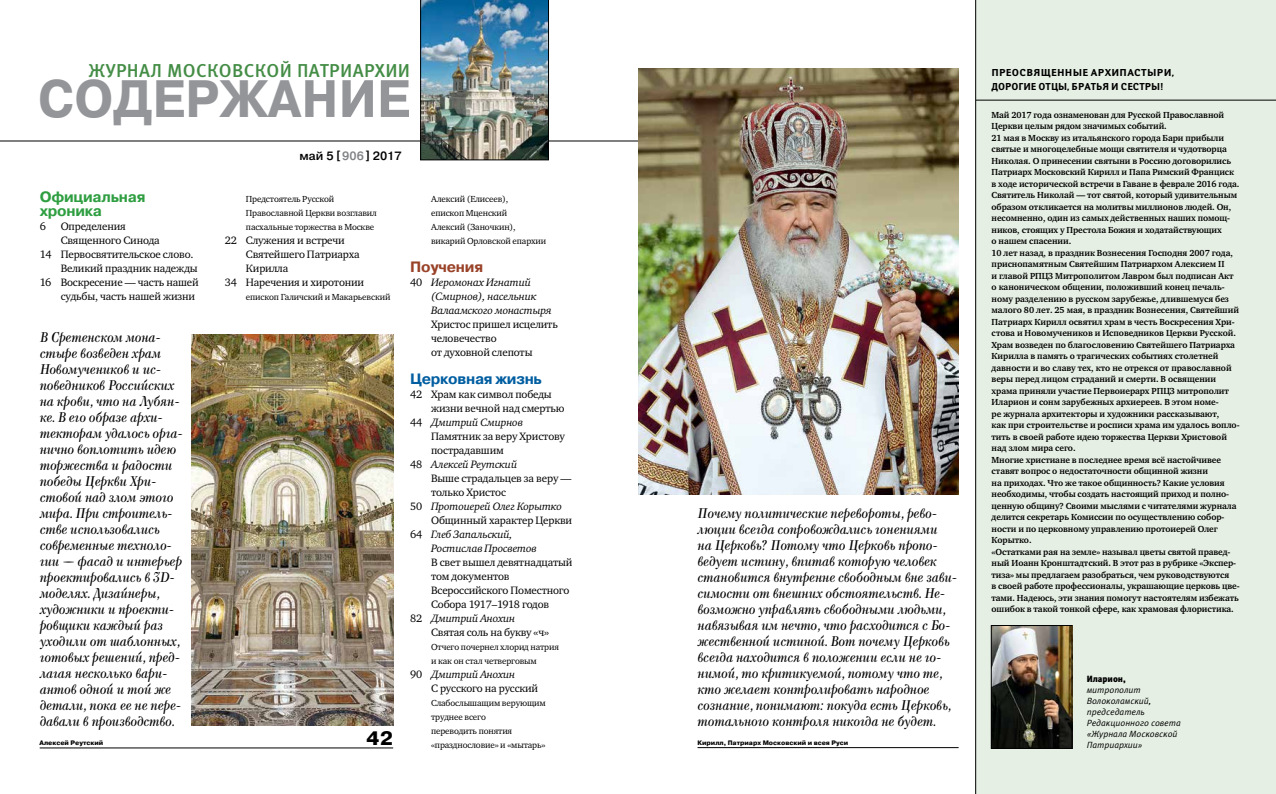
<style>
.page{position:relative;width:1276px;height:794px;background:#fff}
.page>*{position:absolute;margin:0;border:0;box-sizing:border-box;transform-origin:0 0}
.t1{font:700 52.5px "Pragmatica";letter-spacing:.005em;color:#939598;scale:.93 1}
.t2{font:800 19.5px "Pragmatica";color:#000}
.t3{font:500 18.7px "Meta Pro";letter-spacing:.02em;color:#448d46}
.t4{font:700 15px/14px "Pragmatica";letter-spacing:-.015em;color:#2f9e41}
.t5{font:700 15px "Pragmatica";letter-spacing:-.015em;color:#005ea1}
.t6{font:700 15px "Pragmatica";letter-spacing:-.015em;color:#994228}
.t7{font:italic 14px/16px "Kuzanyan";letter-spacing:-.015em;color:#000}
.t8{font:500 12px "Pragmatica";color:#000}
.t9{font:11px/14px "Charter ITC";letter-spacing:-.015em;color:#000}
.t10{font:italic 11px/14px "Charter ITC";letter-spacing:-.015em;color:#000}
.t11{font:700 10px/14px "Yanus";letter-spacing:.025em;color:#000}
.t12{font:700 9px/11.5px "Charter ITC";letter-spacing:-.01em;color:#000}
.t13{font:9px/14px "Charter ITC";letter-spacing:-.015em;color:#000}
.t14{font:italic 9px/11px "Meta Pro";letter-spacing:-.005em;color:#000}
.t15{font:900 9px "Meta Pro";letter-spacing:-.005em;color:#000}
.t16{font:800 6.5px "Pragmatica";color:#000}
.s1{color:#808285}
.s2{font-style:normal}
.s3{font-style:italic}
</style>
<div class="page">
<div style="left:975px;top:0;width:301px;height:794px;background:#e5efe3"></div>
<hr style="left:0;top:141px;width:638px;height:1px;background:#000">
<hr style="left:976px;top:100px;width:300px;height:1px;background:#000">
<img style="left:420px;top:0;width:129px;height:160px">
<img style="left:993px;top:627px;width:77px;height:119px">
<div style="left:991px;top:625px;width:81px;height:123px;border:1px solid #000"></div>
<img style="left:638px;top:69px;width:320px;height:425px">
<img style="left:192px;top:335px;width:201px;height:391px">
<hr style="left:697px;top:747px;width:261px;height:1px;background:#000">
<hr style="left:40px;top:747px;width:353px;height:1px;background:#000">
<h3 class="t3" style="left:89px;top:59px;width:323px">ЖУРНАЛ МОСКОВСКОЙ ПАТРИАРХИИ</h3>
<h1 class="t1" style="left:38px;top:65px;width:401px">СОДЕРЖАНИЕ</h1>
<h3 class="t8" style="left:299px;top:148px;width:104px">май 5 [<span class="s1">906</span>] 2017</h3>
<h3 class="t4" style="left:40px;top:190px;width:107px">Официальная хроника</h3>
<p class="t9" style="left:40px;top:219px;width:8px">6</p>
<p class="t9" style="left:61px;top:219px;width:67px">Определения</p>
<p class="t9" style="left:61px;top:233px;width:101px">Священного Синода</p>
<p class="t9" style="left:40px;top:247px;width:155px">14 Первосвятительское слово.</p>
<p class="t9" style="left:61px;top:261px;width:138px">Великий праздник надежды</p>
<p class="t9" style="left:40px;top:275px;width:160px">16 Воскресение — часть нашей</p>
<p class="t9" style="left:61px;top:289px;width:136px">судьбы, часть нашей жизни</p>
<p class="t13" style="left:431px;top:192px;width:117px">Алексий (Елисеев),<br>епископ Мценский<br>Алексий (Заночкин), викарий Орловской епархии</p>
<h3 class="t6" style="left:410px;top:257px;width:75px">Поучения</h3>
<p class="t10" style="left:431px;top:275px;width:122px;text-indent:-21px"><span class="s2">40</span> Иеромонах Игнатий (Смирнов), насельник<br>Валаамского монастыря</p>
<p class="t9" style="left:431px;top:317px;width:128px">Христос пришел исцелить человечество<br>от духовной слепоты</p>
<h3 class="t5" style="left:410px;top:369px;width:133px">Церковная жизнь</h3>
<p class="t9" style="left:410px;top:387px;width:143px">42 Храм как символ победы</p>
<p class="t9" style="left:431px;top:401px;width:135px">жизни вечной над смертью</p>
<p class="t10" style="left:410px;top:415px;width:114px"><span class="s2">44</span> Дмитрий Смирнов</p>
<p class="t9" style="left:431px;top:429px;width:135px">Памятник за веру Христову</p>
<p class="t9" style="left:431px;top:443px;width:74px">пострадавшим</p>
<p class="t10" style="left:410px;top:457px;width:109px"><span class="s2">48</span> Алексей Реутский</p>
<p class="t9" style="left:431px;top:471px;width:142px">Выше страдальцев за веру —</p>
<p class="t9" style="left:431px;top:485px;width:76px">только Христос</p>
<p class="t10" style="left:410px;top:499px;width:153px"><span class="s2">50</span> Протоиерей Олег Корытко</p>
<p class="t9" style="left:431px;top:513px;width:143px">Общинный характер Церкви</p>
<p class="t10" style="left:410px;top:527px;width:104px"><span class="s2">64</span> Глеб Запальский,</p>
<p class="t10" style="left:431px;top:541px;width:107px">Ростислав Просветов</p>
<p class="t9" style="left:431px;top:555px;width:143px">В свет вышел девятнадцатый</p>
<p class="t9" style="left:431px;top:569px;width:80px">том документов</p>
<p class="t9" style="left:431px;top:583px;width:140px">Всероссийского Поместного</p>
<p class="t9" style="left:431px;top:597px;width:119px">Собора 1917–1918 годов</p>
<p class="t10" style="left:410px;top:611px;width:107px"><span class="s2">82</span> Дмитрий Анохин</p>
<p class="t9" style="left:431px;top:625px;width:119px">Святая соль на букву «ч»</p>
<p class="t13" style="left:431px;top:640px;width:129px">Отчего почернел хлорид натрия и как он стал четверговым</p>
<p class="t9" style="left:431px;top:667px;width:109px;text-indent:-21px">90 <span class="s3">Дмитрий Анохин<br></span>С русского на русский</p>
<p class="t13" style="left:431px;top:696px;width:116px">Слабослышащим верующим труднее всего<br>переводить понятия «празднословие» и «мытарь»</p>
<p class="t13" style="left:246px;top:192px;width:132px">Предстоятель Русской<br>Православной Церкви возглавил пасхальные торжества в Москве</p>
<p class="t9" style="left:225px;top:233px;width:121px">22 Служения и встречи</p>
<p class="t9" style="left:246px;top:247px;width:115px">Святейшего Патриарха</p>
<p class="t9" style="left:246px;top:261px;width:44px">Кирилла</p>
<p class="t9" style="left:225px;top:275px;width:141px">34 Наречения и хиротонии</p>
<p class="t13" style="left:246px;top:290px;width:146px">епископ Галичский и Макарьевский</p>
<p class="t7" style="left:40px;top:329px;width:145px">В Сретенском мона&shy;стыре возведен храм<br>Новомучеников и ис&shy;поведников Российских на крови, что на Лубян&shy;ке. В его образе архи&shy;текторам удалось орга&shy;нично воплотить идею торжества и радости победы Церкви Хри&shy;стовой над злом этого мира. При строитель&shy;стве использовались современные техноло&shy;гии — фасад и интерьер проектировались в 3D&shy;моделях. Дизайнеры, художники и проекти&shy;ровщики каждый раз уходили от шаблонных, готовых решений, пред&shy;лагая несколько вари&shy;антов одной и той же детали, пока ее не пере&shy;давали в производство.</p>
<p class="t7" style="left:697px;top:505px;width:261px">Почему политические перевороты, рево&shy;люции всегда сопровождались гонениями<br>на Церковь? Потому что Церковь пропо&shy;ведует истину, впитав которую человек становится внутренне свободным вне зави&shy;симости от внешних обстоятельств. Не&shy;возможно управлять свободными людьми, навязывая им нечто, что расходится с Бо&shy;жественной истиной. Вот почему Церковь всегда находится в положении если не го&shy;нимой, то критикуемой, потому что те, кто желает контролировать народное сознание, понимают: покуда есть Церковь, тотального контроля никогда не будет.</p>
<p class="t16" style="left:40px;top:738px;width:65px">Алексей Реутский</p>
<h2 class="t2" style="left:366px;top:725px;width:28px">42</h2>
<p class="t16" style="left:697px;top:738px;width:152px">Кирилл, Патриарх Московский и всея Руси</p>
<p class="t11" style="left:991px;top:66px;width:184px">ПРЕОСВЯЩЕННЫЕ АРХИПАСТЫРИ,<br>ДОРОГИЕ ОТЦЫ, БРАТЬЯ И СЕСТРЫ!</p>
<p class="t12" style="left:991px;top:109px;width:249px">Май 2017 года ознаменован для Русской Православной Церкви целым рядом значимых событий.<br>21 мая в Москву из итальянского города Бари прибыли святые и многоцелебные мощи святителя и чудотворца Николая. О принесении святыни в Россию договорились Патриарх Московский Кирилл и Папа Римский Франциск в ходе исторической встречи в Гаване в феврале 2016 года.<br>Святитель Николай — тот святой, который удивительным образом откликается на молитвы миллионов людей. Он, несомненно, один из самых действенных наших помощ&shy;ников, стоящих у Престола Божия и ходатайствующих<br>о нашем спасении.<br>10 лет назад, в праздник Вознесения Господня 2007 года, приснопамятным Святейшим Патриархом Алексием II<br>и главой РПЦЗ Митрополитом Лавром был подписан Акт о каноническом общении, положивший конец печаль&shy;ному разделению в русском зарубежье, длившемуся без малого 80 лет. 25 мая, в праздник Вознесения, Святейший Патриарх Кирилл освятил храм в честь Воскресения Хри&shy;стова и Новомучеников и Исповедников Церкви Русской.<br>Храм возведен по благословению Святейшего Патриарха Кирилла в память о трагических событиях столетней давности и во славу тех, кто не отрекся от православной веры перед лицом страданий и смерти. В освящении храма приняли участие Первоиерарх РПЦЗ митрополит Иларион и сонм зарубежных архиереев. В этом номе-<br>ре журнала архитекторы и художники рассказывают,<br>как при строительстве и росписи храма им удалось вопло&shy;тить в своей работе идею торжества Церкви Христовой над злом мира сего.<br>Многие христиане в последнее время всё настойчивее ставят вопрос о недостаточности общинной жизни<br>на приходах. Что же такое общинность? Какие условия необходимы, чтобы создать настоящий приход и полно&shy;ценную общину? Своими мыслями с читателями журнала делится секретарь Комиссии по осуществлению собор&shy;ности и по церковному управлению протоиерей Олег Корытко.<br>«Остатками рая на земле» называл цветы святой правед&shy;ный Иоанн Кронштадтский. В этот раз в рубрике «Экспер&shy;тиза» мы предлагаем разобраться, чем руководствуются<br>в своей работе профессионалы, украшающие церковь цве&shy;тами. Надеюсь, эти знания помогут настоятелям избежать ошибок в такой тонкой сфере, как храмовая флористика.</p>
<p class="t15" style="left:1086px;top:673px;width:41px">Иларион,</p>
<p class="t14" style="left:1086px;top:684px;width:96px">митрополит<br>Волоколамский, председатель<br>Редакционного совета «Журнала Московской<br>Патриархии»</p>
</div>
